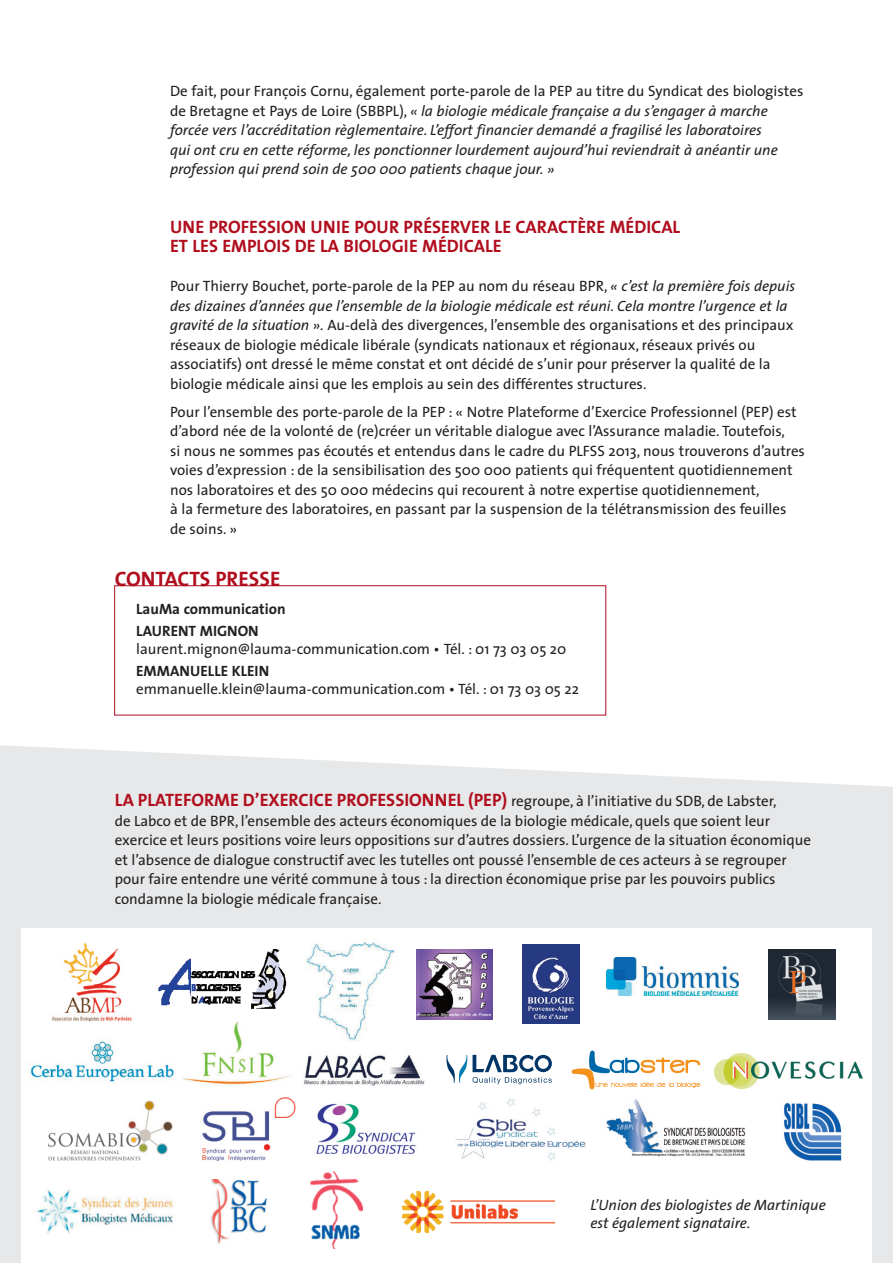
<style>
.page{position:relative;width:893px;height:1263px;background:#fff}
.page>*{position:absolute;margin:0;border:0;box-sizing:border-box;transform-origin:0 0}
.t1{font:700 21px "The Sans";letter-spacing:-.005em;color:#b00d1d}
.t2{font:700 18px/19.5px "The Sans";color:#b00d1d}
.t3{font:15px/19.5px "The Sans";color:#231f20}
.t4{font:italic 15px/19.5px "The Sans";color:#231f20}
.t5{font:700 15px/22.2px "The Sans";color:#231f20}
.s1{font-style:normal}
.s2{font-style:italic}
.s3{font-weight:400;font-size:15px;color:#231f20}
</style>
<div class="page">
<svg style="left:0;top:745px;width:893px;height:518px;background:#e9eaeb"></svg>
<div style="left:21px;top:928px;width:851px;height:335px;background:#fff"></div>
<img style="left:52px;top:943px;width:80px;height:79px">
<img style="left:305px;top:940px;width:92px;height:101px">
<img style="left:158px;top:949px;width:129px;height:60px">
<img style="left:523px;top:944px;width:56px;height:79px">
<img style="left:417px;top:949px;width:75px;height:70px">
<img style="left:606px;top:958px;width:132px;height:37px">
<img style="left:768px;top:949px;width:67px;height:70px">
<img style="left:30px;top:1041px;width:144px;height:41px">
<svg style="left:572px;top:1050px;width:128px;height:39px"></svg>
<img style="left:182px;top:1021px;width:111px;height:64px">
<img style="left:304px;top:1055px;width:121px;height:30px">
<svg style="left:473px;top:1055px;width:79px;height:29px"></svg>
<svg style="left:446px;top:1055px;width:21px;height:28px"></svg>
<img style="left:715px;top:1053px;width:148px;height:36px">
<img style="left:202px;top:1097px;width:94px;height:65px">
<img style="left:316px;top:1103px;width:100px;height:51px">
<img style="left:784px;top:1102px;width:58px;height:59px">
<img style="left:211px;top:1180px;width:56px;height:64px">
<img style="left:310px;top:1171px;width:52px;height:77px">
<img style="left:36px;top:1189px;width:137px;height:44px">
<img style="left:456px;top:1098px;width:129px;height:63px">
<img style="left:606px;top:1099px;width:140px;height:58px">
<img style="left:48px;top:1100px;width:125px;height:61px">
<img style="left:403px;top:1191px;width:151px;height:41px">
<div style="left:114px;top:585px;width:492px;height:130px;border:1px solid #b00d1d"></div>
<p class="t4" style="left:170px;top:83px;width:635px"><span class="s1">De fait, pour François Cornu, également porte-parole de la PEP au titre du Syndicat des biologistes de Bretagne et Pays de Loire (SBBPL),</span> « la biologie médicale française a du s’engager à marche forcée vers l’accréditation règlementaire. L’effort financier demandé a fragilisé les laboratoires<br>qui ont cru en cette réforme, les ponctionner lourdement aujourd’hui reviendrait à anéantir une profession qui prend soin de 500 000 patients chaque jour. »</p>
<p class="t2" style="left:170px;top:219px;width:512px">UNE PROFESSION UNIE POUR PRÉSERVER LE CARACTÈRE MÉDICAL<br>ET LES EMPLOIS DE LA BIOLOGIE MÉDICALE</p>
<p class="t3" style="left:170px;top:278px;width:627px">Pour Thierry Bouchet, porte-parole de la PEP au nom du réseau BPR, <span class="s2">« c’est la première fois depuis des dizaines d’années que l’ensemble de la biologie médicale est réuni. Cela montre l’urgence et la gravité de la situation ».</span> Au-delà des divergences, l’ensemble des organisations et des principaux réseaux de biologie médicale libérale (syndicats nationaux et régionaux, réseaux privés ou associatifs) ont dressé le même constat et ont décidé de s’unir pour préserver la qualité de la biologie médicale ainsi que les emplois au sein des différentes structures.</p>
<p class="t3" style="left:170px;top:403px;width:636px">Pour l’ensemble des porte-parole de la PEP : « Notre Plateforme d’Exercice Professionnel (PEP) est d’abord née de la volonté de (re)créer un véritable dialogue avec l’Assurance maladie. Toutefois,<br>si nous ne sommes pas écoutés et entendus dans le cadre du PLFSS 2013, nous trouverons d’autres voies d’expression : de la sensibilisation des 500 000 patients qui fréquentent quotidiennement nos laboratoires et des 50 000 médecins qui recourent à notre expertise quotidiennement,<br>à la fermeture des laboratoires, en passant par la suspension de la télétransmission des feuilles de soins. »</p>
<h1 class="t1" style="left:115px;top:570px;width:167px">CONTACTS PRESSE</h1>
<p class="t5" style="left:136px;top:599px;width:151px">LauMa communication<br>LAURENT MIGNON</p>
<p class="t3" style="left:136px;top:641px;width:432px">laurent.mignon@lauma-communication.com • Tél. : 01 73 03 05 20</p>
<p class="t5" style="left:136px;top:662px;width:135px">EMMANUELLE KLEIN</p>
<p class="t3" style="left:136px;top:681px;width:444px">emmanuelle.klein@lauma-communication.com • Tél. : 01 73 03 05 22</p>
<p class="t2" style="left:115px;top:792px;width:663px">LA PLATEFORME D’EXERCICE PROFESSIONNEL (PEP) <span class="s3">regroupe, à l’initiative du SDB, de Labster,</span></p>
<p class="t3" style="left:115px;top:812px;width:698px">de Labco et de BPR, l’ensemble des acteurs économiques de la biologie médicale, quels que soient leur exercice et leurs positions voire leurs oppositions sur d’autres dossiers. L’urgence de la situation économique et l’absence de dialogue constructif avec les tutelles ont poussé l’ensemble de ces acteurs à se regrouper pour faire entendre une vérité commune à tous : la direction économique prise par les pouvoirs publics condamne la biologie médicale française.</p>
<p class="t4" style="left:590px;top:1197px;width:237px;line-height:18px">L’Union des biologistes de Martinique est également signataire.</p>
</div>
